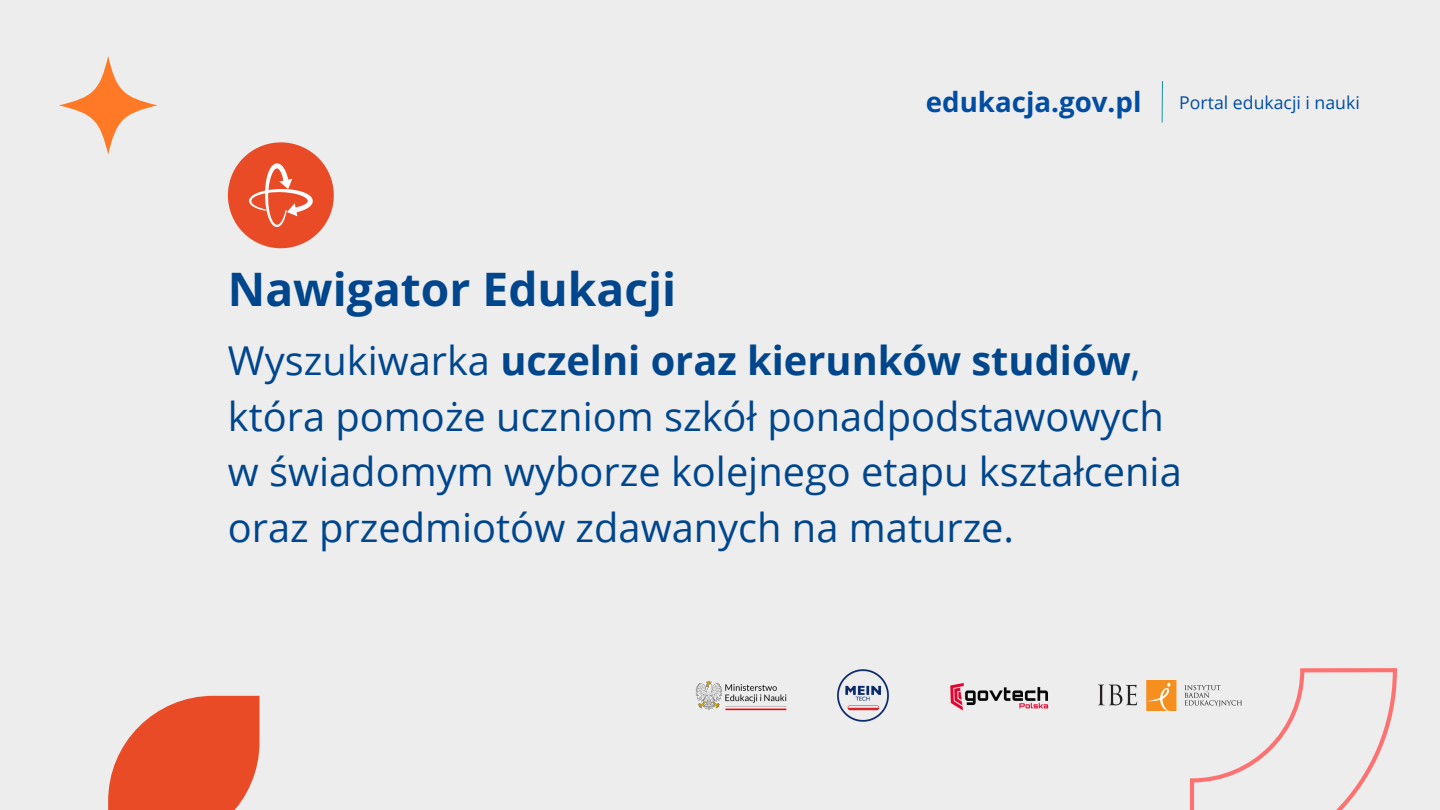
<style>
.page{position:relative;width:1440px;height:810px;background:#ededed}
.page>*{position:absolute;margin:0;border:0;box-sizing:border-box;transform-origin:0 0}
.t1{font:700 46.2px "Open Sans";color:#00468d}
.t2{font:39.8px/55.5px "Open Sans";color:#00468d}
.t3{font:700 39.8px "Open Sans";color:#00468d}
.t4{font:700 27.7px "Open Sans";color:#004da3}
.t5{font:17.7px "Open Sans";color:#004da3}
.s1{font-weight:400}
</style>
<div class="page">
<svg style="left:108px;top:696px;width:152px;height:114px"></svg>
<svg style="left:59px;top:56px;width:98px;height:98px"></svg>
<svg style="left:228px;top:142px;width:106px;height:106px"></svg>
<svg style="left:1161px;top:81px;width:2px;height:42px"></svg>
<svg style="left:1190px;top:668px;width:207px;height:142px"></svg>
<img style="left:695px;top:681px;width:92px;height:30px">
<img style="left:1098px;top:681px;width:143px;height:30px">
<img style="left:837px;top:669px;width:52px;height:53px">
<img style="left:950px;top:682px;width:99px;height:29px">
<p class="t1" style="left:228px;top:257px;width:450px">Nawigator Edukacji</p>
<p class="t4" style="left:926px;top:82px;width:217px">edukacja.gov.pl</p>
<p class="t5" style="left:1179px;top:90px;width:182px">Portal edukacji i nauki</p>
<p class="t3" style="left:228px;top:333px;width:914px"><span class="s1">Wyszukiwarka</span> uczelni oraz kierunków studiów<span class="s1">,</span></p>
<p class="t2" style="left:228px;top:388px;width:938px">która pomoże uczniom szkół ponadpodstawowych</p>
<p class="t2" style="left:228px;top:443px;width:955px">w świadomym wyborze kolejnego etapu kształcenia oraz przedmiotów zdawanych na maturze.</p>
</div>
